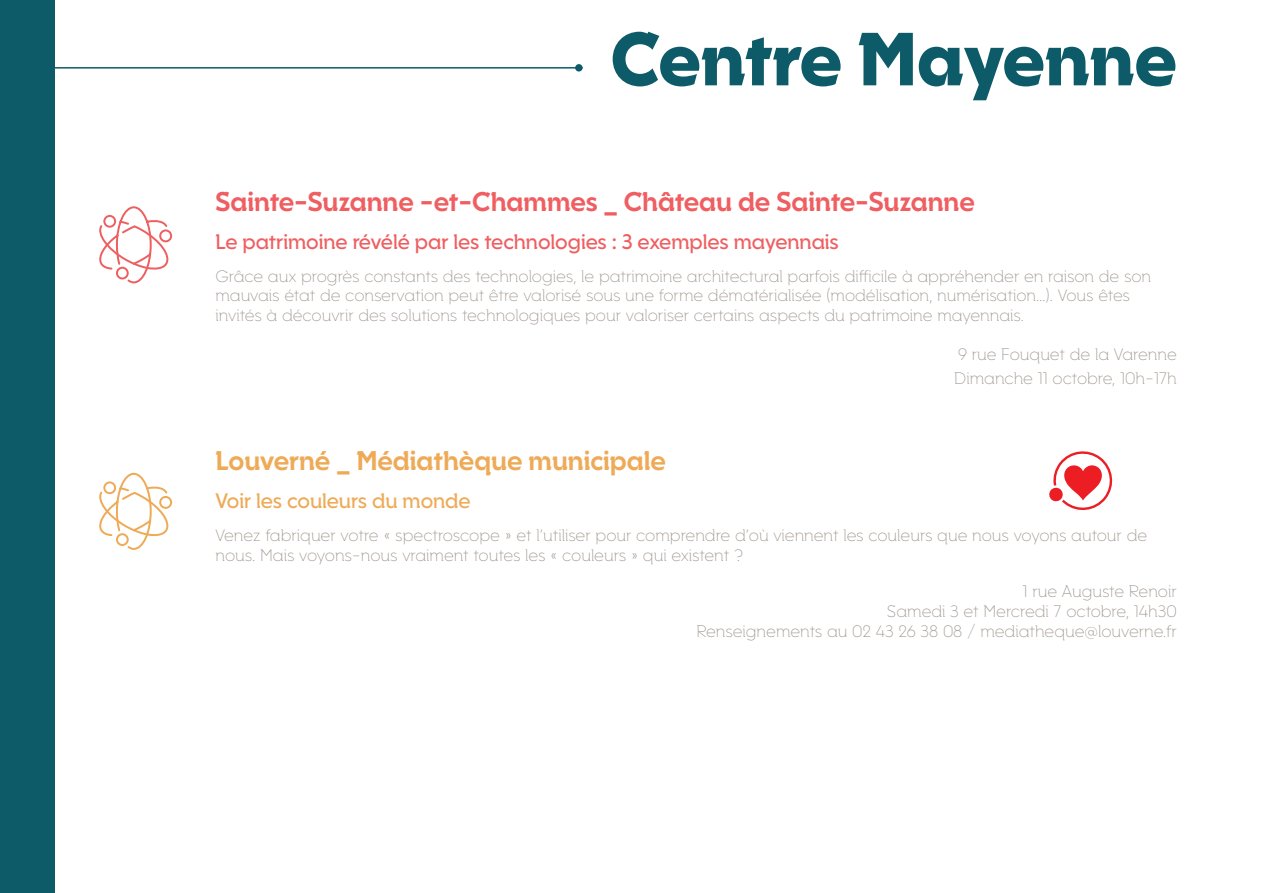
<style>
.page{position:relative;width:1263px;height:893px;background:#fff}
.page>*{position:absolute;margin:0;border:0;box-sizing:border-box;transform-origin:0 0}
.t1{font:900 75px "Campora Classic";color:#0d5b68}
.t2{font:800 27px "Campora Classic";letter-spacing:-.005em;color:#ef5e61}
.t3{font:800 27px "Campora Classic";color:#eeaa57}
.t4{font:700 21px "Campora Classic";letter-spacing:-.005em;color:#ef5e61}
.t5{font:700 21px "Campora Classic";letter-spacing:-.005em;color:#eeaa57}
.t6{font:300 16.5px/19.8px "Campora Classic";color:#9b928b}
.t7{font:300 16.5px/19.8px "Campora Classic";color:#9b9188}
</style>
<div class="page">
<svg style="left:99px;top:206px;width:74px;height:78px"></svg>
<svg style="left:99px;top:472px;width:74px;height:78px"></svg>
<div style="left:0;top:0;width:54px;height:893px;background:#0d5b68"></div>
<hr style="left:0;top:67px;width:583px;height:2px;background:#0d5b68">
<div style="left:575px;top:64px;width:8px;height:8px;background:#0d5b68;border-radius:50%"></div>
<svg style="left:1049px;top:451px;width:64px;height:60px"></svg>
<h1 class="t1" style="left:610px;top:11px;width:568px">Centre Mayenne</h1>
<h2 class="t2" style="left:215px;top:184px;width:761px">Sainte-Suzanne -et-Chammes _ Château de Sainte-Suzanne</h2>
<p class="t4" style="left:215px;top:228px;width:625px">Le patrimoine révélé par les technologies : 3 exemples mayennais</p>
<p class="t6" style="left:215px;top:266px;width:937px">Grâce aux progrès constants des technologies, le patrimoine architectural parfois difficile à appréhender en raison de son mauvais état de conservation peut être valorisé sous une forme dématérialisée (modélisation, numérisation…). Vous êtes invités à découvrir des solutions technologiques pour valoriser certains aspects du patrimoine mayennais.</p>
<p class="t6" style="left:954px;top:342px;width:224px;line-height:24px">9 rue Fouquet de la Varenne<br>Dimanche 11 octobre, 10h-17h</p>
<h2 class="t3" style="left:215px;top:444px;width:452px">Louverné _ Médiathèque municipale</h2>
<p class="t5" style="left:215px;top:488px;width:257px">Voir les couleurs du monde</p>
<p class="t7" style="left:215px;top:525px;width:933px">Venez fabriquer votre « spectroscope » et l’utiliser pour comprendre d’où viennent les couleurs que nous voyons autour de nous. Mais voyons-nous vraiment toutes les « couleurs » qui existent ?</p>
<p class="t6" style="left:696px;top:581px;width:482px;text-align:right">1 rue Auguste Renoir<br>Samedi 3 et Mercredi 7 octobre, 14h30<br>Renseignements au 02 43 26 38 08 / mediatheque@louverne.fr</p>
</div>
